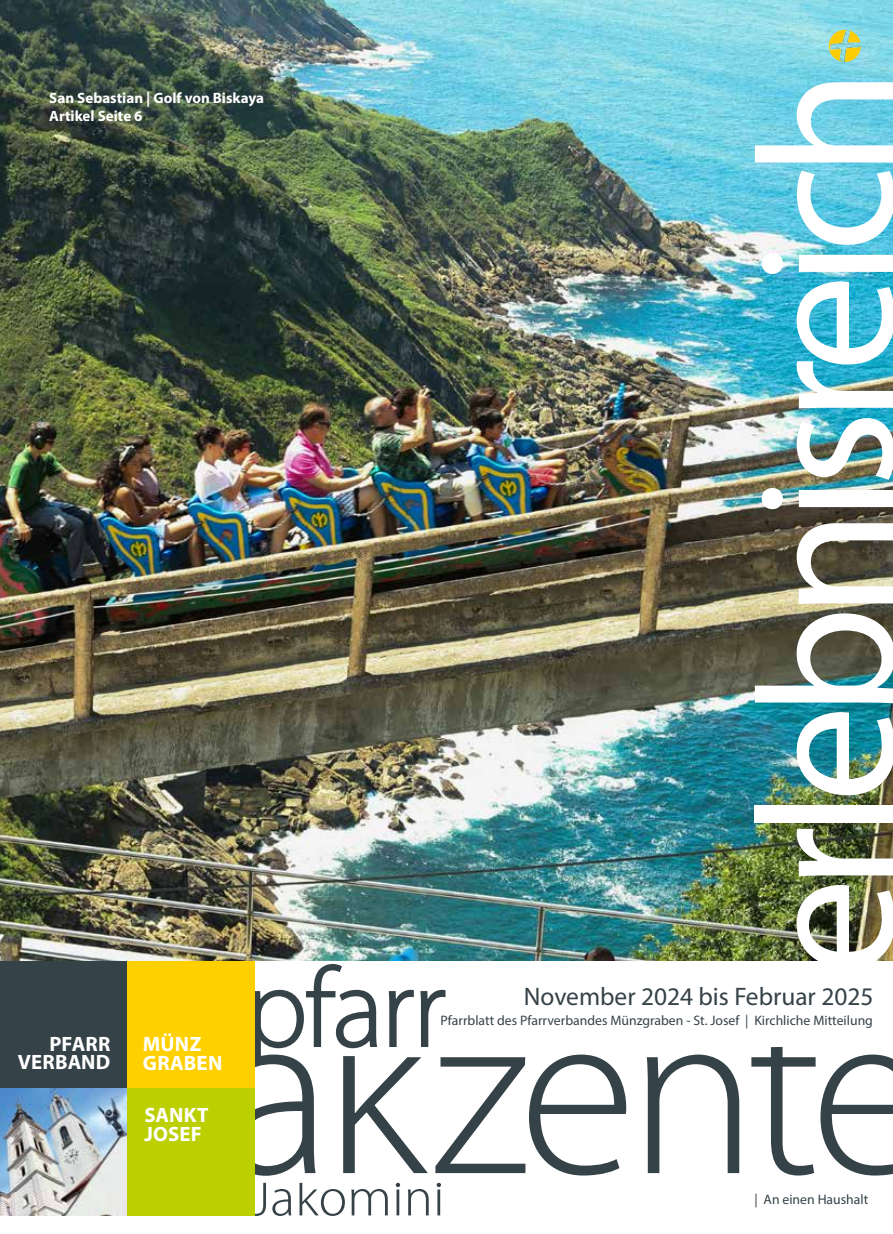
<style>
.page{position:relative;width:893px;height:1234px;background:#fff}
.page>*{position:absolute;margin:0;border:0;box-sizing:border-box;transform-origin:0 0}
.t1{font:194.55px "Myriad Pro";letter-spacing:-.06em;color:#fff}
.t2{font:25.35px "Myriad Pro";color:#354248}
.t3{font:700 20.85px/18.6px "Myriad Pro";letter-spacing:.01em;color:#fff}
.t4{font:700 15px/18px "Myriad Pro";color:#fff}
.t5{font:13.8px "Myriad Pro";color:#354248}
</style>
<div class="page">
<img style="left:0;top:0;width:893px;height:960px">
<img style="left:829px;top:30px;width:32px;height:32px;border-radius:16px">
<svg style="left:254px;top:1046px;width:639px;height:129px"></svg>
<svg style="left:254px;top:1182px;width:187px;height:33px"></svg>
<svg style="left:254px;top:962px;width:192px;height:102px"></svg>
<div style="left:0;top:961px;width:127px;height:127px;background:#354248"></div>
<div style="left:127px;top:961px;width:127px;height:127px;background:#ffd000"></div>
<img style="left:0;top:1088px;width:127px;height:127px">
<div style="left:127px;top:1088px;width:127px;height:127px;background:#bccf00"></div>
<p class="t4" style="left:49px;top:89px;width:216px">San Sebastian | Golf von Biskaya<br>Artikel Seite 6</p>
<h3 class="t3" style="left:18px;top:1033px;width:94px;text-align:right">PFARR<br>VERBAND</h3>
<h3 class="t3" style="left:143px;top:1033px;width:81px">MÜNZ<br>GRABEN</h3>
<h3 class="t3" style="left:144px;top:1104px;width:66px">SANKT<br>JOSEF</h3>
<h1 class="t1" style="left:708px;top:975px;width:908px;rotate:-90deg">erlebnisreich</h1>
<h2 class="t2" style="left:524px;top:980px;width:351px">November 2024 bis Februar 2025</h2>
<p class="t5" style="left:441px;top:1011px;width:434px">Pfarrblatt des Pfarrverbandes Münzgraben - St. Josef | Kirchliche Mitteilung</p>
<p class="t5" style="left:754px;top:1190px;width:115px">| An einen Haushalt</p>
</div>
